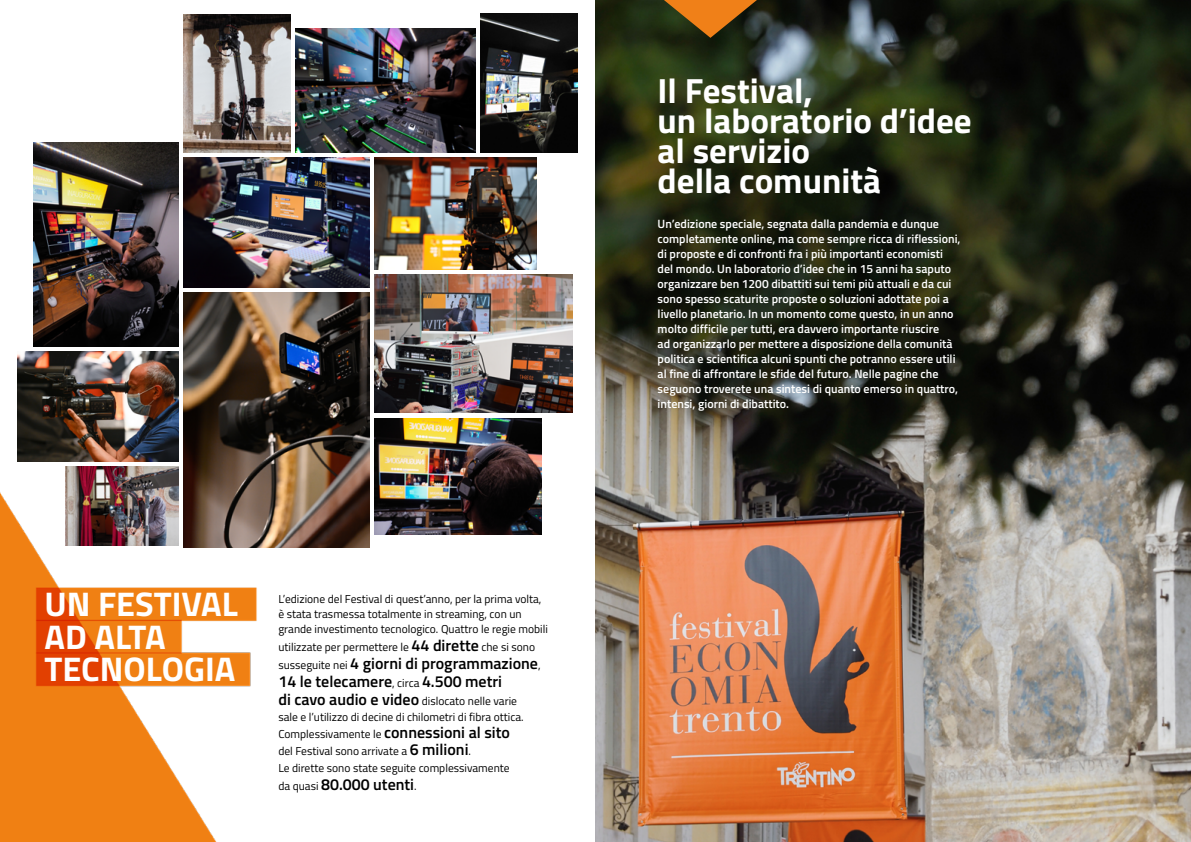
<style>
.page{position:relative;width:1191px;height:842px;background:#fff}
.page>*{position:absolute;margin:0;border:0;box-sizing:border-box;transform-origin:0 0}
.t1{font:700 35px/30px "Cairo";color:#fff}
.t2{font:700 34.2px/32.5px "Cairo";color:#fff}
.t3{font:600 16px/18px "Cairo";color:#000}
.t4{font:600 12px/15px "Cairo";color:#fff}
.t5{font:11.5px/16.7px "Cairo";color:#000}
.s1{font-weight:600;font-size:16px}
.s2{font-weight:400;font-size:11.5px}
</style>
<div class="page">
<img style="left:0;top:386px;width:370px;height:456px">
<img style="left:595px;top:0;width:596px;height:842px">
<img style="left:34px;top:143px;width:145px;height:203px">
<img style="left:296px;top:29px;width:180px;height:124px">
<img style="left:184px;top:158px;width:185px;height:129px">
<img style="left:374px;top:158px;width:162px;height:112px">
<img style="left:184px;top:15px;width:107px;height:138px">
<img style="left:480px;top:14px;width:97px;height:139px">
<img style="left:374px;top:275px;width:198px;height:138px">
<img style="left:374px;top:418px;width:168px;height:117px">
<img style="left:66px;top:466px;width:113px;height:80px">
<img style="left:18px;top:351px;width:161px;height:111px">
<img style="left:184px;top:292px;width:185px;height:255px">
<svg style="left:664px;top:0;width:93px;height:38px;background:#865417"></svg>
<h2 class="t2" style="left:44px;top:588px;width:195px">UN FESTIVAL<br>AD ALTA<br>TECNOLOGIA</h2>
<p class="t5" style="left:278px;top:592px;width:271px;line-height:15px">L’edizione del Festival di quest’anno, per la prima volta, è stata trasmessa totalmente in streaming, con un grande investimento tecnologico. Quattro le regie mobili</p>
<p class="t5" style="left:278px;top:639px;width:258px">utilizzate per permettere le <span class="s1">44 dirette</span> che si sono</p>
<h3 class="t3" style="left:278px;top:655px;width:264px"><span class="s2">susseguite nei</span> 4 giorni di programmazione<span class="s2">,<br></span>14 le telecamere<span class="s2">, circa</span> 4.500 metri</h3>
<p class="t5" style="left:278px;top:693px;width:247px"><span class="s1">di cavo audio e video</span> dislocato nelle varie sale e l’utilizzo di decine di chilometri di fibra ottica.<br>Complessivamente le <span class="s1">connessioni al sito </span>del Festival sono arrivate a <span class="s1">6 milioni</span>.<br>Le dirette sono state seguite complessivamente</p>
<h3 class="t3" style="left:278px;top:776px;width:140px"><span class="s2">da quasi</span> 80.000 utenti<span class="s2">.</span></h3>
<h1 class="t1" style="left:657px;top:76px;width:316px">Il Festival,<br>un laboratorio d’idee al servizio<br>della comunità</h1>
<p class="t4" style="left:657px;top:217px;width:304px">Un’edizione speciale, segnata dalla pandemia e dunque completamente online, ma come sempre ricca di riflessioni, di proposte e di confronti fra i più importanti economisti del mondo. Un laboratorio d’idee che in 15 anni ha saputo organizzare ben 1200 dibattiti sui temi più attuali e da cui sono spesso scaturite proposte o soluzioni adottate poi a livello planetario. In un momento come questo, in un anno molto difficile per tutti, era davvero importante riuscire<br>ad organizzarlo per mettere a disposizione della comunità politica e scientifica alcuni spunti che potranno essere utili al fine di affrontare le sfide del futuro. Nelle pagine che seguono troverete una sintesi di quanto emerso in quattro, intensi, giorni di dibattito.</p>
</div>
